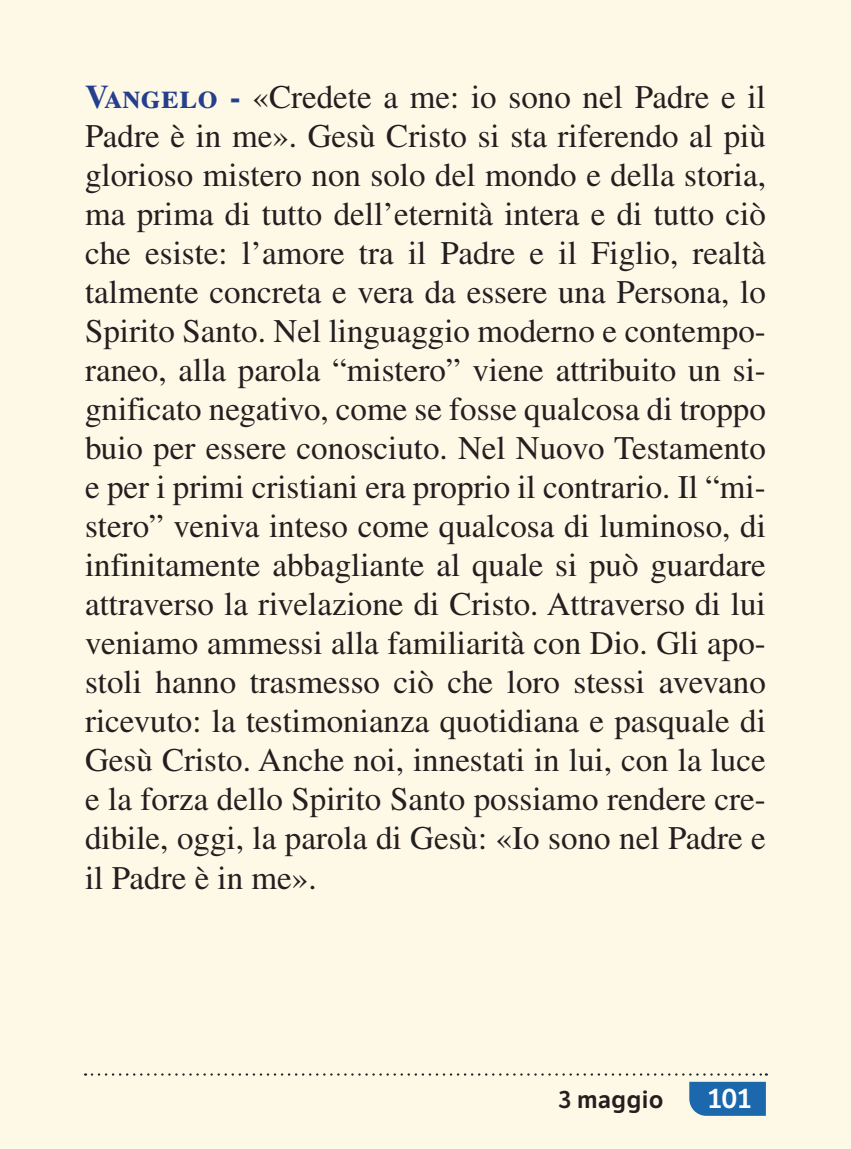
<style>
.page{position:relative;width:851px;height:1149px;background:#fff}
.page>*{position:absolute;margin:0;border:0;box-sizing:border-box;transform-origin:0 0}
.t1{font:33px/39px "Times LT Std";color:#231f20;text-align:justify}
.t2{font:600 27px "LFT Etica";color:#fff}
.t3{font:600 24px "LFT Etica";letter-spacing:.01em;color:#231f20}
.s1{font-weight:700;color:#253f8e}
</style>
<div class="page">
<div style="left:0;top:0;width:850px;height:1148px;background:#fef9e7"></div>
<div style="left:689px;top:1081px;width:76px;height:34px;background:#1b68ad"></div>
<svg style="left:92px;top:1073px;width:674px;height:2px"></svg>
<p class="t1" style="left:85px;top:77px;width:682px"><span class="s1">Vangelo -</span> «Credete a me: io sono nel Padre e il Padre è in me». Gesù Cristo si sta riferendo al più glorioso mistero non solo del mondo e della storia, ma prima di tutto dell’eternità intera e di tutto ciò che esiste: l’amore tra il Padre e il Figlio, realtà talmente concreta e vera da essere una Persona, lo Spirito Santo. Nel linguaggio moderno e contempo&shy;raneo, alla parola “mistero” viene attribuito un si&shy;gnificato negativo, come se fosse qualcosa di troppo buio per essere conosciuto. Nel Nuovo Testamento e per i primi cristiani era proprio il contrario. Il “mi&shy;stero” veniva inteso come qualcosa di luminoso, di infinitamente abbagliante al quale si può guardare attraverso la rivelazione di Cristo. Attraverso di lui veniamo ammessi alla familiarità con Dio. Gli apo&shy;stoli hanno trasmesso ciò che loro stessi avevano ricevuto: la testimonianza quotidiana e pasquale di Gesù Cristo. Anche noi, innestati in lui, con la luce e la forza dello Spirito Santo possiamo rendere cre&shy;dibile, oggi, la parola di Gesù: «Io sono nel Padre e il Padre è in me».</p>
<p class="t3" style="left:558px;top:1084px;width:106px">3 maggio</p>
<p class="t2" style="left:708px;top:1082px;width:44px">101</p>
</div>
